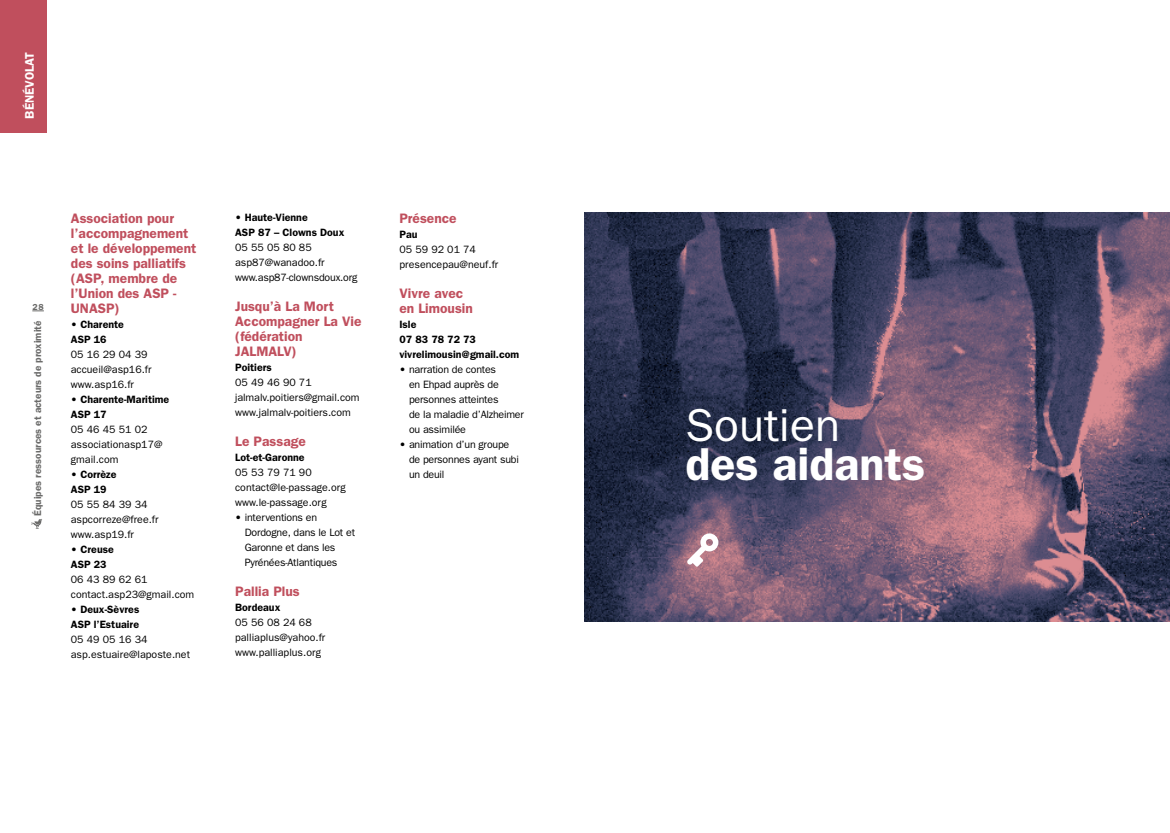
<style>
.page{position:relative;width:1170px;height:833px;background:#fff}
.page>*{position:absolute;margin:0;border:0;box-sizing:border-box;transform-origin:0 0}
.t1{font:600 46.25px "Franklin Gothic";color:#fff}
.t2{font:46.25px "Franklin Gothic";color:#fff}
.t3{font:600 13.75px/15px "Franklin Gothic";color:#c04f5d}
.t4{font:600 12.5px "Franklin Gothic";color:#fff}
.t5{font:10.62px/15px "Franklin Gothic";color:#000}
.t6{font:10.62px/15px "Franklin Gothic";letter-spacing:-.02em;color:#000}
.t7{font:600 10.62px/15px "Franklin Gothic";color:#000}
.t8{font:600 10px "Franklin Gothic";color:#6b6b6a}
.t9{font:600 8.75px "Franklin Gothic";color:#6b6b6a}
</style>
<div class="page">
<svg style="left:32px;top:311px;width:12px;height:1px"></svg>
<svg style="left:31px;top:519px;width:11px;height:10px"></svg>
<div style="left:0;top:0;width:46px;height:133px;background:#c04f5d"></div>
<img style="left:585px;top:213px;width:584px;height:409px">
<svg style="left:687px;top:533px;width:31px;height:34px"></svg>
<p class="t4" style="left:25px;top:119px;width:68px;rotate:-90deg">BÉNÉVOLAT</p>
<p class="t9" style="left:32px;top:304px;width:13px">28</p>
<p class="t8" style="left:34px;top:516px;width:197px;rotate:-90deg">Équipes ressources et acteurs de proximité</p>
<p class="t3" style="left:71px;top:212px;width:127px">Association pour l’accompagnement et le développement des soins palliatifs (ASP, membre de l’Union des ASP -<br>UNASP)</p>
<p class="t7" style="left:71px;top:318px;width:55px">• Charente<br>ASP 16</p>
<p class="t5" style="left:71px;top:347px;width:82px">05 16 29 04 39 accueil@asp16.fr www.asp16.fr</p>
<p class="t7" style="left:71px;top:393px;width:100px">• Charente-Maritime<br>ASP 17</p>
<p class="t5" style="left:71px;top:422px;width:93px">05 46 45 51 02 associationasp17@ gmail.com</p>
<p class="t7" style="left:71px;top:468px;width:47px">• Corrèze<br>ASP 19</p>
<p class="t5" style="left:71px;top:497px;width:89px">05 55 84 39 34 aspcorreze@free.fr www.asp19.fr</p>
<p class="t7" style="left:71px;top:543px;width:44px">• Creuse<br>ASP 23</p>
<p class="t5" style="left:71px;top:572px;width:125px">06 43 89 62 61 contact.asp23@gmail.com</p>
<p class="t7" style="left:71px;top:603px;width:70px">• Deux-Sèvres<br>ASP l’Estuaire</p>
<p class="t5" style="left:71px;top:632px;width:121px">05 49 05 16 34 asp.estuaire@laposte.net</p>
<p class="t7" style="left:235px;top:210px;width:111px">• Haute-Vienne<br>ASP 87 – Clowns Doux</p>
<p class="t5" style="left:235px;top:239px;width:124px">05 55 05 80 85 asp87@wanadoo.fr www.asp87-clownsdoux.org</p>
<p class="t3" style="left:235px;top:299px;width:128px">Jusqu’à La Mort<br>Accompagner La Vie (fédération<br>JALMALV)</p>
<p class="t7" style="left:235px;top:360px;width:38px">Poitiers</p>
<p class="t5" style="left:235px;top:374px;width:126px">05 49 46 90 71 jalmalv.poitiers@gmail.com www.jalmalv-poitiers.com</p>
<p class="t3" style="left:235px;top:434px;width:72px">Le Passage</p>
<p class="t7" style="left:235px;top:450px;width:71px">Lot-et-Garonne</p>
<p class="t5" style="left:235px;top:464px;width:112px">05 53 79 71 90 contact@le-passage.org www.le-passage.org</p>
<p class="t6" style="left:245px;top:509px;width:112px;text-indent:-10px">• interventions en<br>Dordogne, dans le Lot et<br>Garonne et dans les<br>Pyrénées-Atlantiques</p>
<p class="t3" style="left:235px;top:584px;width:66px">Pallia Plus</p>
<p class="t7" style="left:235px;top:600px;width:47px">Bordeaux</p>
<p class="t5" style="left:235px;top:614px;width:92px">05 56 08 24 68 palliaplus@yahoo.fr www.palliaplus.org</p>
<p class="t3" style="left:399px;top:212px;width:59px">Présence</p>
<p class="t7" style="left:399px;top:228px;width:20px">Pau</p>
<p class="t5" style="left:399px;top:242px;width:100px">05 59 92 01 74 presencepau@neuf.fr</p>
<p class="t3" style="left:399px;top:287px;width:75px">Vivre avec en Limousin</p>
<p class="t7" style="left:399px;top:318px;width:121px">Isle<br>07 83 78 72 73 vivrelimousin@gmail.com</p>
<p class="t6" style="left:409px;top:362px;width:116px;text-indent:-10px">• narration de contes<br>en Ehpad auprès de personnes atteintes<br>de la maladie d’Alzheimer ou assimilée</p>
<p class="t6" style="left:409px;top:437px;width:111px;text-indent:-10px">• animation d’un groupe de personnes ayant subi un deuil</p>
<h1 class="t2" style="left:685px;top:399px;width:156px">Soutien</h1>
<h1 class="t1" style="left:685px;top:446px;width:241px">des aidants</h1>
</div>
